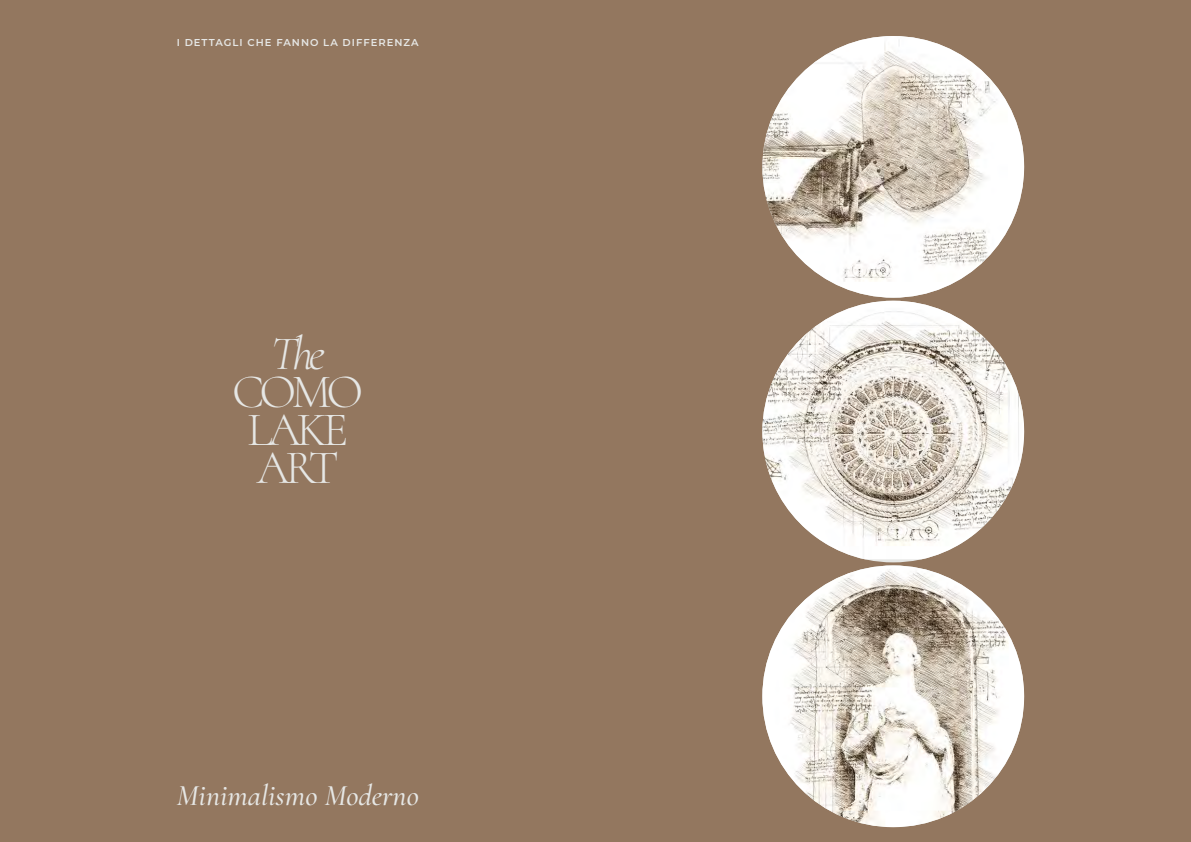
<style>
.page{position:relative;width:1191px;height:842px;background:#93775f}
.page>*{position:absolute;margin:0;border:0;box-sizing:border-box;transform-origin:0 0}
.t1{font:300 48px "Cormorant";letter-spacing:-.1em;color:#e6e7e5}
.t2{font:italic 300 48px "Cormorant";color:#e6e7e5}
.t3{font:italic 500 30px "Cormorant";color:#e6e7e5}
.t4{font:600 10px "Montserrat";letter-spacing:.1em;color:#e6e7e5}
</style>
<div class="page">
<img style="left:762px;top:36px;width:262px;height:262px;border-radius:131px">
<img style="left:762px;top:565px;width:262px;height:262px;border-radius:131px">
<img style="left:762px;top:301px;width:262px;height:258px">
<p class="t4" style="left:177px;top:35px;width:243px">I DETTAGLI CHE FANNO LA DIFFERENZA</p>
<p class="t2" style="left:270px;top:326px;width:56px">The</p>
<p class="t1" style="left:232px;top:363px;width:133px">COMO</p>
<p class="t1" style="left:247px;top:401px;width:103px">LAKE</p>
<p class="t1" style="left:256px;top:439px;width:84px">ART</p>
<p class="t3" style="left:177px;top:778px;width:244px">Minimalismo Moderno</p>
</div>
